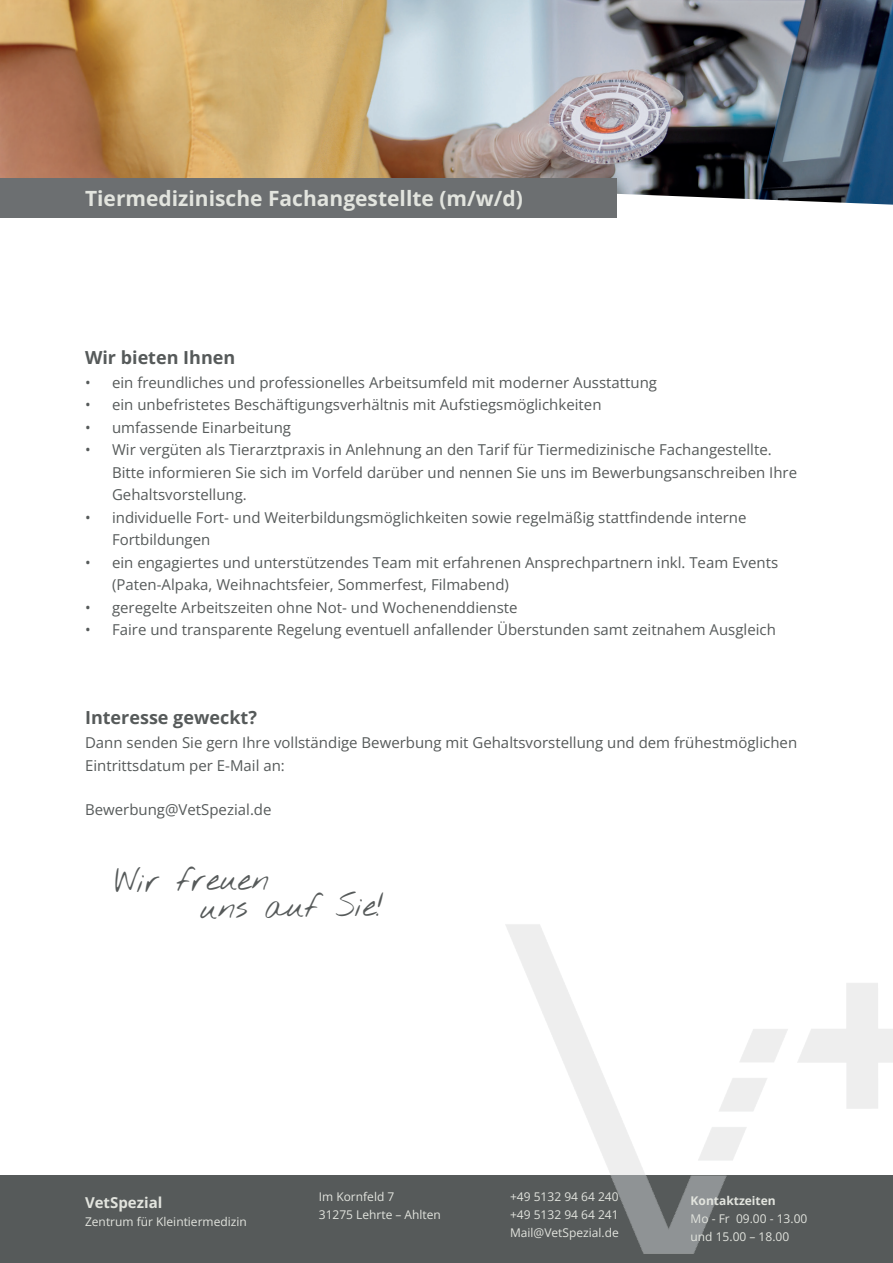
<style>
.page{position:relative;width:893px;height:1263px;background:#fff}
.page>*{position:absolute;margin:0;border:0;box-sizing:border-box;transform-origin:0 0}
.t1{font:25.5px/28px "Nothing You Could Do";color:#565a5a}
.t2{font:700 21px "Open Sans";color:#e2e4de}
.t3{font:700 18px "Open Sans";color:#565a5a}
.t4{font:15px/22.5px "Open Sans";color:#565a5a}
.t5{font:700 15px "Open Sans";color:#e2e4de}
.t6{font:12px/18px "Open Sans";color:#e2e4de}
.t7{font:700 12px "Open Sans";color:#e2e4de}
</style>
<div class="page">
<div style="left:0;top:1176px;width:893px;height:87px;background:#565a5a"></div>
<img style="left:408px;top:924px;width:485px;height:252px">
<img style="left:611px;top:1176px;width:116px;height:78px">
<img style="left:0;top:0;width:893px;height:205px">
<div style="left:0;top:179px;width:617px;height:39px;background:#6c6f71"></div>
<h2 class="t2" style="left:85px;top:184px;width:439px">Tiermedizinische Fachangestellte (m/w/d)</h2>
<p class="t3" style="left:85px;top:345px;width:152px">Wir bieten Ihnen</p>
<p class="t4" style="left:85px;top:371px;width:574px">• ein freundliches und professionelles Arbeitsumfeld mit moderner Ausstattung</p>
<p class="t4" style="left:85px;top:393px;width:518px">• ein unbefristetes Beschäftigungsverhältnis mit Aufstiegsmöglichkeiten</p>
<p class="t4" style="left:85px;top:416px;width:207px">• umfassende Einarbeitung</p>
<p class="t4" style="left:112px;top:438px;width:687px;text-indent:-27px">• Wir vergüten als Tierarztpraxis in Anlehnung an den Tarif für Tiermedizinische Fachangestellte.<br>Bitte informieren Sie sich im Vorfeld darüber und nennen Sie uns im Bewerbungsanschreiben Ihre<br>Gehaltsvorstellung.</p>
<p class="t4" style="left:112px;top:506px;width:636px;text-indent:-27px">• individuelle Fort- und Weiterbildungsmöglichkeiten sowie regelmäßig stattfindende interne<br>Fortbildungen</p>
<p class="t4" style="left:112px;top:551px;width:668px;text-indent:-27px">• ein engagiertes und unterstützendes Team mit erfahrenen Ansprechpartnern inkl. Team Events (Paten-Alpaka, Weihnachtsfeier, Sommerfest, Filmabend)</p>
<p class="t4" style="left:85px;top:596px;width:434px">• geregelte Arbeitszeiten ohne Not- und Wochenenddienste</p>
<p class="t4" style="left:85px;top:618px;width:692px">• Faire und transparente Regelung eventuell anfallender Überstunden samt zeitnahem Ausgleich</p>
<p class="t3" style="left:85px;top:705px;width:173px">Interesse geweckt?</p>
<p class="t4" style="left:85px;top:731px;width:714px">Dann senden Sie gern Ihre vollständige Bewerbung mit Gehaltsvorstellung und dem frühestmöglichen<br>Eintrittsdatum per E-Mail an:</p>
<p class="t4" style="left:85px;top:798px;width:188px">Bewerbung@VetSpezial.de</p>
<h1 class="t1" style="left:199px;top:868px;width:186px;text-indent:-84px;rotate:-1deg">Wir freuen<br>uns auf Sie!</h1>
<p class="t5" style="left:85px;top:1192px;width:79px">VetSpezial</p>
<p class="t6" style="left:85px;top:1212px;width:163px">Zentrum für Kleintiermedizin</p>
<p class="t6" style="left:319px;top:1187px;width:123px">Im Kornfeld 7<br>31275 Lehrte – Ahlten</p>
<p class="t6" style="left:510px;top:1187px;width:110px;text-align:justify">+49 5132 94 64 240 +49 5132 94 64 241<br>Mail@VetSpezial.de</p>
<p class="t7" style="left:691px;top:1192px;width:87px">Kontaktzeiten</p>
<p class="t6" style="left:691px;top:1209px;width:118px">Mo - Fr 09.00 - 13.00 und 15.00 – 18.00</p>
</div>
